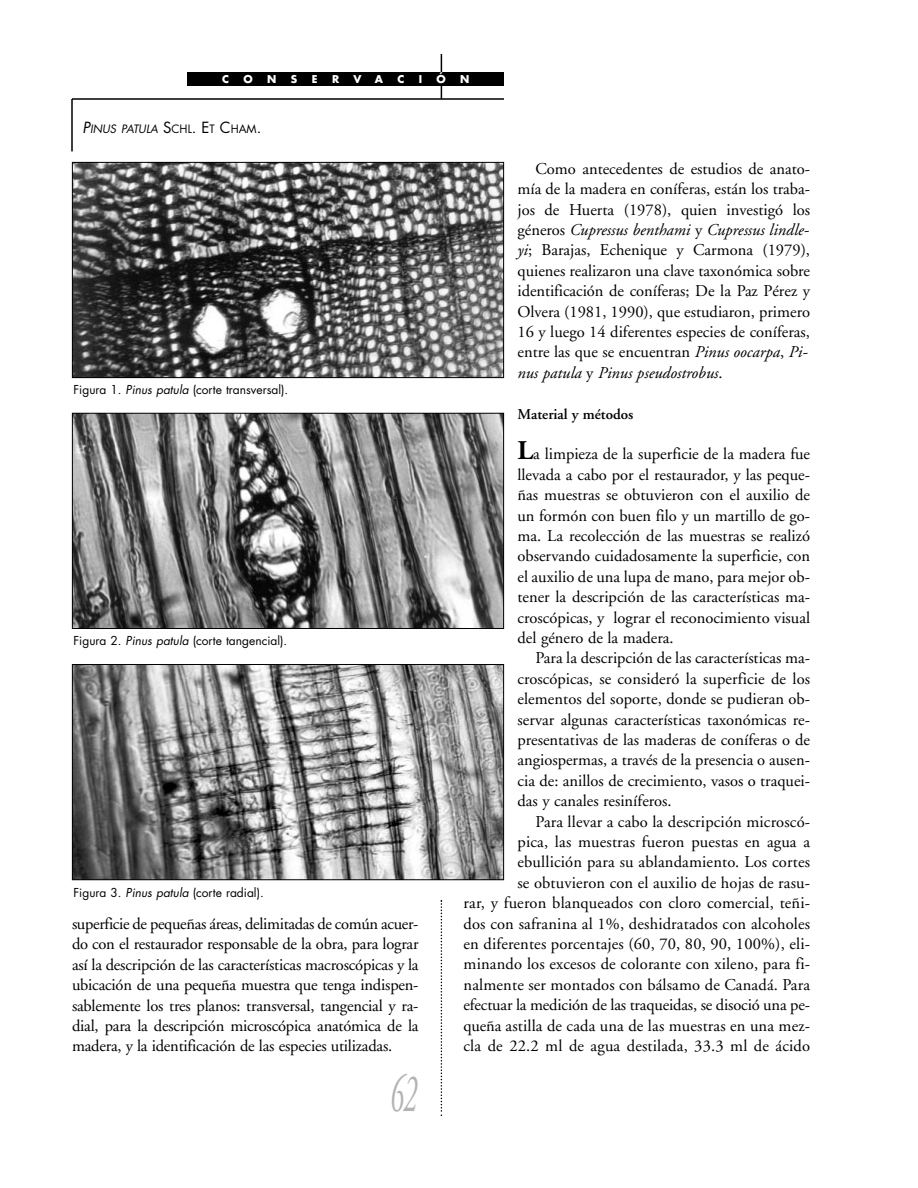
<style>
.page{position:relative;width:918px;height:1188px;background:#fff}
.page>*{position:absolute;margin:0;border:0;box-sizing:border-box;transform-origin:0 0}
.t1{font:italic 54px "Adobe Garamond";color:#b3b3b3;scale:.5 1}
.t2{font:16.5px/20.4px "Adobe Garamond";color:#000;text-align:justify}
.t3{font:600 15px "Adobe Garamond";color:#000}
.t4{font:12px "Futura";color:#000}
.t5{font:italic 11.25px "Futura";color:#000}
.t6{font:700 10.5px "Futura";color:#fff}
.s1{font-size:15px}
.s2{font-style:normal;font-size:15px}
.s3{font-style:normal}
.s4{font-style:italic}
.s5{font-weight:700;font-size:27px}
</style>
<div class="page">
<hr style="left:441px;top:54px;width:1px;height:45px;background:#000">
<svg style="left:441px;top:900px;width:1px;height:216px"></svg>
<div style="left:188px;top:72px;width:316px;height:14px;background:#000"></div>
<img style="left:74px;top:164px;width:428px;height:212px">
<div style="left:72px;top:162px;width:432px;height:216px;border:1px solid #000"></div>
<img style="left:74px;top:415px;width:428px;height:212px">
<div style="left:72px;top:413px;width:432px;height:216px;border:1px solid #000"></div>
<img style="left:74px;top:666px;width:428px;height:212px">
<div style="left:72px;top:664px;width:432px;height:216px;border:1px solid #000"></div>
<hr style="left:72px;top:98px;width:432px;height:2px;background:#000">
<hr style="left:71px;top:99px;width:2px;height:53px;background:#000">
<p class="t6" style="left:222px;top:74px;width:8px">C</p>
<p class="t6" style="left:244px;top:74px;width:11px">O</p>
<p class="t6" style="left:267px;top:74px;width:11px">N</p>
<p class="t6" style="left:291px;top:74px;width:8px">S</p>
<p class="t6" style="left:312px;top:74px;width:7px">E</p>
<p class="t6" style="left:332px;top:74px;width:9px">R</p>
<p class="t6" style="left:353px;top:74px;width:9px">V</p>
<p class="t6" style="left:375px;top:74px;width:10px">A</p>
<p class="t6" style="left:397px;top:74px;width:8px">C</p>
<p class="t6" style="left:419px;top:74px;width:5px">I</p>
<p class="t6" style="left:437px;top:74px;width:11px">Ó</p>
<p class="t6" style="left:460px;top:74px;width:11px">N</p>
<p class="t5" style="left:82px;top:124px;width:180px"><span class="s1">P</span>INUS PATULA <span class="s2">S</span><span class="s3">CHL</span><span class="s2">. E</span><span class="s3">T</span> <span class="s2">C</span><span class="s3">HAM</span><span class="s2">.</span></p>
<p class="t4" style="left:74px;top:384px;width:216px">Figura 1. <span class="s4">Pinus patula</span> (corte transversal).</p>
<p class="t4" style="left:74px;top:635px;width:215px">Figura 2. <span class="s4">Pinus patula</span> (corte tangencial).</p>
<p class="t4" style="left:74px;top:887px;width:192px">Figura 3. <span class="s4">Pinus patula</span> (corte radial).</p>
<p class="t2" style="left:72px;top:915px;width:348px">superficie de pequeñas áreas, delimitadas de común acuer&shy;do con el restaurador responsable de la obra, para lograr así la descripción de las características macroscópicas y la ubicación de una pequeña muestra que tenga indispen&shy;sablemente los tres planos: transversal, tangencial y ra&shy;dial, para la descripción microscópica anatómica de la madera, y la identificación de las especies utilizadas.</p>
<h1 class="t1" style="left:390px;top:1073px;width:55px">62</h1>
<p class="t2" style="left:518px;top:160px;width:294px;text-align:left;text-indent:18px">Como antecedentes de estudios de anato&shy;mía de la madera en coníferas, están los traba&shy;jos de Huerta (1978), quien investigó los géneros <span class="s4">Cupressus benthami</span> y <span class="s4">Cupressus lindle&shy;yi</span>; Barajas, Echenique y Carmona (1979), quienes realizaron una clave taxonómica sobre identificación de coníferas; De la Paz Pérez y Olvera (1981, 1990), que estudiaron, primero 16 y luego 14 diferentes especies de coníferas, entre las que se encuentran <span class="s4">Pinus oocarpa</span>, <span class="s4">Pi&shy;nus patula</span> y <span class="s4">Pinus pseudostrobus</span>.</p>
<p class="t3" style="left:518px;top:408px;width:117px">Material y métodos</p>
<p class="t2" style="left:518px;top:446px;width:294px"><span class="s5">L</span>a limpieza de la superficie de la madera fue llevada a cabo por el restaurador, y las peque&shy;ñas muestras se obtuvieron con el auxilio de un formón con buen filo y un martillo de go&shy;ma. La recolección de las muestras se realizó observando cuidadosamente la superficie, con el auxilio de una lupa de mano, para mejor ob&shy;tener la descripción de las características ma&shy;croscópicas, y lograr el reconocimiento visual del género de la madera.</p>
<p class="t2" style="left:518px;top:650px;width:294px;text-indent:18px">Para la descripción de las características ma&shy;croscópicas, se consideró la superficie de los elementos del soporte, donde se pudieran ob&shy;servar algunas características taxonómicas re&shy;presentativas de las maderas de coníferas o de angiospermas, a través de la presencia o ausen&shy;cia de: anillos de crecimiento, vasos o traquei&shy;das y canales resiníferos.</p>
<p class="t2" style="left:464px;top:813px;width:348px;text-align:right">Para llevar a cabo la descripción microscó-<br>pica, las muestras fueron puestas en agua a ebullición para su ablandamiento. Los cortes<br>se obtuvieron con el auxilio de hojas de rasu-<br>rar, y fueron blanqueados con cloro comercial, teñi&shy;dos con safranina al 1%, deshidratados con alcoholes en diferentes porcentajes (60, 70, 80, 90, 100%), eli&shy;minando los excesos de colorante con xileno, para fi&shy;nalmente ser montados con bálsamo de Canadá. Para efectuar la medición de las traqueidas, se disoció una pe&shy;queña astilla de cada una de las muestras en una mez&shy;cla de 22.2 ml de agua destilada, 33.3 ml de ácido</p>
</div>
